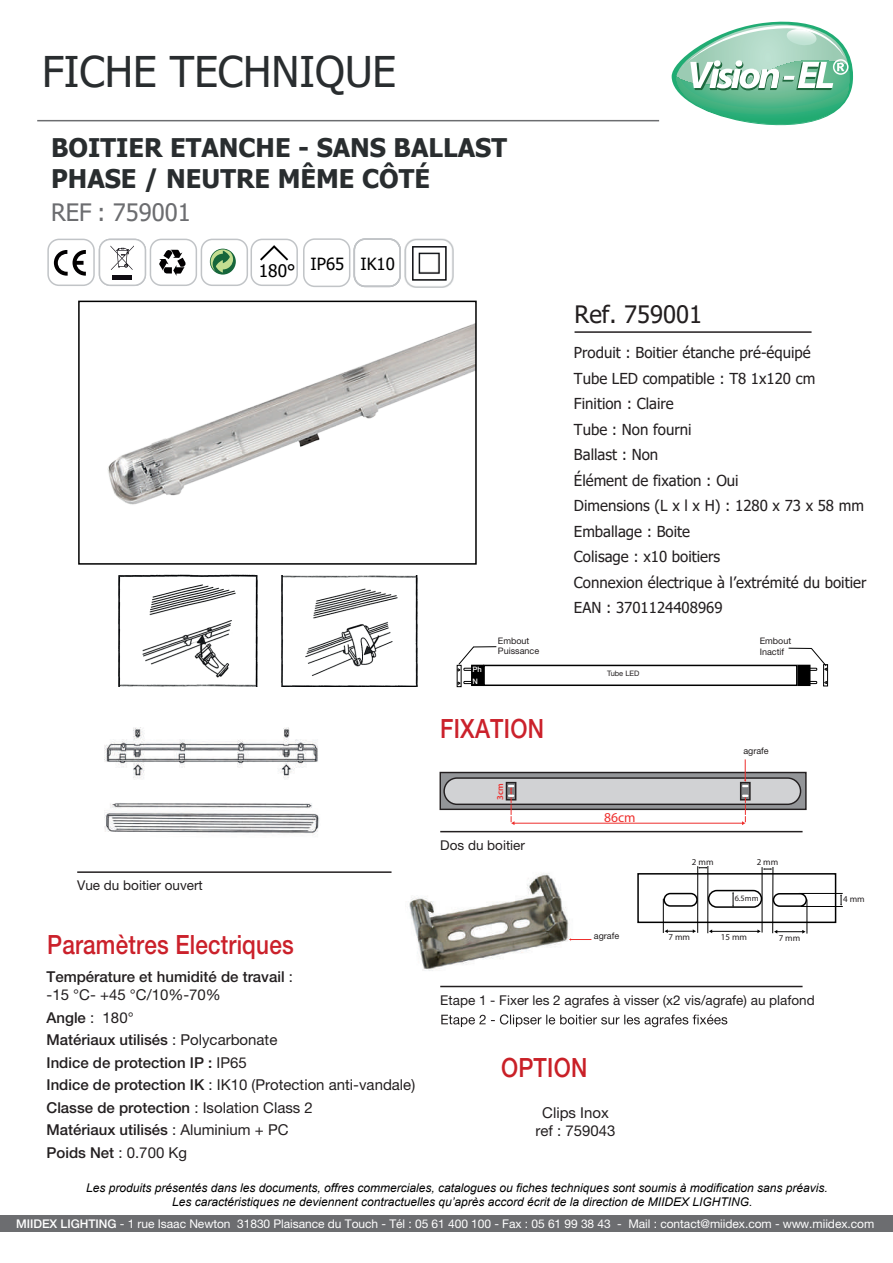
<style>
.page{position:relative;width:893px;height:1263px;background:#fff}
.page>*{position:absolute;margin:0;border:0;box-sizing:border-box;transform-origin:0 0}
.t1{font:42.3px "Tahoma";color:#292d2f}
.t2{font:500 26.55px "Helvetica Neue LT Std";letter-spacing:.01em;color:#cb212b;scale:.85 1}
.t3{font:500 26.55px "Helvetica Neue LT Std";letter-spacing:.01em;color:#c92027;scale:.85 1}
.t4{font:700 25.65px/30.6px "Tahoma";color:#292d2f}
.t5{font:24px "Tahoma";color:#6c6d70}
.t6{font:24px "Tahoma";color:#231f20}
.t7{font:16.8px "Tahoma";color:#000}
.t8{font:15.15px/25.5px "Tahoma";color:#231f20}
.t9{font:500 15px/22.5px "Helvetica Neue LT Std";color:#231f20}
.t10{font:15px/18px "Helvetica Neue LT Std";color:#231f20;text-align:center}
.t11{font:13.65px "Myriad Pro";color:#ee2f2d}
.t12{font:13.5px "Helvetica Neue LT Std";color:#231f20}
.t13{font:italic 12px "Arial";color:#000001}
.t14{font:12px "Helvetica Neue LT Std";letter-spacing:-.005em;color:#fff}
.t15{font:9px/10.8px "Helvetica Neue LT Std";color:#231f20}
.t16{font:9px "Myriad Pro";color:#231f20}
.t17{font:600 9px "Myriad Pro";color:#ee2f2d}
.t18{font:8.25px "Myriad Pro";color:#231f20}
.t19{font:7.5px "Helvetica Neue LT Std";color:#231f20}
.t20{font:500 7.5px/12px "Helvetica Neue LT Std";color:#fff}
.s1{font-size:17.25px}
.s2{font-weight:400}
.s3{font-weight:400;font-size:15.15px}
.s4{font-weight:500}
</style>
<div class="page">
<div style="left:0;top:1215px;width:893px;height:16px;background:#6c6d70"></div>
<hr style="left:37px;top:120px;width:622px;height:1px;background:#6c6d70">
<svg style="left:672px;top:21px;width:181px;height:105px"></svg>
<hr style="left:575px;top:331px;width:237px;height:2px;background:#231f20">
<div style="left:201px;top:239px;width:47px;height:47px;border:1px solid #c1c4c7;border-radius:11px"></div>
<div style="left:47px;top:239px;width:48px;height:47px;border:1px solid #c1c4c7;border-radius:11px"></div>
<div style="left:99px;top:239px;width:47px;height:47px;border:1px solid #c1c4c7;border-radius:11px"></div>
<div style="left:150px;top:239px;width:47px;height:47px;border:1px solid #c1c4c7;border-radius:11px"></div>
<svg style="left:54px;top:250px;width:32px;height:26px"></svg>
<svg style="left:110px;top:245px;width:24px;height:25px"></svg>
<div style="left:112px;top:275px;width:20px;height:5px;background:#0f0c12"></div>
<svg style="left:159px;top:250px;width:27px;height:26px"></svg>
<svg style="left:210px;top:249px;width:26px;height:26px"></svg>
<div style="left:250px;top:239px;width:48px;height:47px;border:1px solid #c1c4c7;border-radius:11px"></div>
<svg style="left:260px;top:245px;width:28px;height:16px"></svg>
<div style="left:303px;top:238px;width:47px;height:49px;border:1px solid #c1c4c7;border-radius:11px"></div>
<div style="left:439px;top:772px;width:368px;height:38px;background:#939598;border:1px solid #231f20"></div>
<div style="left:444px;top:778px;width:356px;height:26px;background:#d1d2d4;border-radius:13px"></div>
<div style="left:443px;top:777px;width:358px;height:28px;border:1px solid #231f20;border-radius:13px"></div>
<div style="left:506px;top:782px;width:10px;height:18px;background:#8d8f92;border:1px solid #231f20"></div>
<svg style="left:740px;top:782px;width:11px;height:18px"></svg>
<hr style="left:513px;top:823px;width:229px;height:1px;background:#ee2f2d">
<svg style="left:742px;top:759px;width:6px;height:28px"></svg>
<hr style="left:77px;top:871px;width:314px;height:2px;background:#231f20">
<hr style="left:440px;top:831px;width:362px;height:1px;background:#231f20">
<img style="left:118px;top:575px;width:140px;height:111px">
<img style="left:281px;top:576px;width:137px;height:110px">
<div style="left:354px;top:238px;width:47px;height:49px;border:1px solid #c1c4c7;border-radius:11px"></div>
<svg style="left:508px;top:785px;width:6px;height:40px"></svg>
<svg style="left:742px;top:795px;width:6px;height:30px"></svg>
<svg style="left:441px;top:1014px;width:286px;height:13px"></svg>
<hr style="left:440px;top:986px;width:362px;height:1px;background:#231f20">
<img style="left:409px;top:873px;width:160px;height:98px">
<svg style="left:569px;top:938px;width:22px;height:3px"></svg>
<img style="left:107px;top:323px;width:367px;height:182px">
<div style="left:78px;top:301px;width:399px;height:264px;border:2px solid #000"></div>
<img style="left:104px;top:727px;width:215px;height:108px">
<div style="left:483px;top:665px;width:314px;height:21px;border:2px solid #000"></div>
<div style="left:471px;top:665px;width:13px;height:21px;background:#000;border:2px solid #000"></div>
<div style="left:797px;top:665px;width:13px;height:21px;background:#000;border:2px solid #000"></div>
<svg style="left:808px;top:681px;width:9px;height:3px"></svg>
<div style="left:823px;top:664px;width:5px;height:22px;border:1px solid #000"></div>
<svg style="left:789px;top:647px;width:38px;height:24px"></svg>
<img style="left:405px;top:238px;width:49px;height:49px">
<div style="left:457px;top:665px;width:4px;height:22px;border:1px solid #000"></div>
<svg style="left:458px;top:646px;width:38px;height:25px"></svg>
<svg style="left:458px;top:681px;width:14px;height:4px"></svg>
<div style="left:637px;top:873px;width:199px;height:50px;background:#fff;border:2px solid #000"></div>
<div style="left:663px;top:893px;width:35px;height:14px;border:2px solid #000;border-radius:6px"></div>
<div style="left:708px;top:890px;width:54px;height:18px;border:2px solid #000;border-radius:8px"></div>
<div style="left:773px;top:893px;width:34px;height:14px;border:2px solid #000;border-radius:6px"></div>
<hr style="left:663px;top:899px;width:1px;height:34px;background:#000">
<hr style="left:697px;top:866px;width:1px;height:67px;background:#000">
<hr style="left:708px;top:866px;width:1px;height:67px;background:#000">
<hr style="left:762px;top:867px;width:1px;height:65px;background:#000">
<hr style="left:772px;top:867px;width:1px;height:66px;background:#000">
<hr style="left:807px;top:899px;width:1px;height:34px;background:#000">
<svg style="left:665px;top:929px;width:31px;height:4px"></svg>
<hr style="left:712px;top:931px;width:46px;height:1px;background:#000">
<svg style="left:757px;top:929px;width:4px;height:4px"></svg>
<svg style="left:774px;top:930px;width:31px;height:3px"></svg>
<hr style="left:799px;top:893px;width:44px;height:1px;background:#000">
<hr style="left:801px;top:906px;width:42px;height:1px;background:#000">
<svg style="left:840px;top:894px;width:2px;height:12px"></svg>
<svg style="left:732px;top:892px;width:2px;height:15px"></svg>
<svg style="left:698px;top:867px;width:9px;height:2px"></svg>
<svg style="left:763px;top:868px;width:9px;height:2px"></svg>
<h1 class="t1" style="left:42px;top:43px;width:356px">FICHE TECHNIQUE</h1>
<h3 class="t4" style="left:51px;top:134px;width:457px">BOITIER ETANCHE - SANS BALLAST<br>PHASE / NEUTRE MÊME CÔTÉ</h3>
<h3 class="t5" style="left:51px;top:196px;width:141px">REF : 759001</h3>
<p class="t12" style="left:77px;top:877px;width:127px">Vue du boitier ouvert</p>
<p class="t7" style="left:259px;top:253px;width:138px"><span class="s1">180°</span> IP65 IK10</p>
<h3 class="t6" style="left:575px;top:299px;width:129px">Ref. 759001</h3>
<p class="t8" style="left:574px;top:341px;width:294px">Produit : Boitier étanche pré-équipé<br>Tube LED compatible : T8 1x120 cm<br>Finition : Claire<br>Tube : Non fourni<br>Ballast : Non<br>Élément de fixation : Oui<br>Dimensions (L x l x H) : 1280 x 73 x 58 mm<br>Emballage : Boite<br>Colisage : x10 boitiers<br>Connexion électrique à l’extrémité du boitier<br>EAN : 3701124408969</p>
<p class="t15" style="left:498px;top:635px;width:43px">Embout<br>Puissance</p>
<p class="t15" style="left:760px;top:635px;width:33px">Embout<br>Inactif</p>
<p class="t20" style="left:472px;top:663px;width:11px">Ph<br>N</p>
<p class="t19" style="left:607px;top:669px;width:34px">Tube LED</p>
<h2 class="t2" style="left:440px;top:712px;width:123px">FIXATION</h2>
<p class="t17" style="left:494px;top:800px;width:18px;rotate:-90deg">3cm</p>
<p class="t12" style="left:440px;top:837px;width:86px">Dos du boitier</p>
<p class="t11" style="left:604px;top:809px;width:33px">86cm</p>
<p class="t15" style="left:743px;top:746px;width:27px">agrafe</p>
<p class="t16" style="left:692px;top:856px;width:23px">2 mm</p>
<p class="t16" style="left:757px;top:856px;width:23px">2 mm</p>
<p class="t18" style="left:735px;top:893px;width:25px">6.5mm</p>
<p class="t16" style="left:843px;top:893px;width:23px">4 mm</p>
<p class="t15" style="left:594px;top:930px;width:27px">agrafe</p>
<h2 class="t2" style="left:47px;top:929px;width:292px">Paramètres Electriques</h2>
<p class="t16" style="left:668px;top:932px;width:23px">7 mm</p>
<p class="t16" style="left:721px;top:931px;width:28px">15 mm</p>
<p class="t16" style="left:779px;top:932px;width:23px">7 mm</p>
<p class="t9" style="left:46px;top:968px;width:248px;line-height:18px">Température et humidité de travail <span class="s2">: -15 °C- +45 °C/10%-70%</span></p>
<p class="t9" style="left:46px;top:1006px;width:370px">Angle <span class="s2">: 180°<br></span>Matériaux utilisés <span class="s2">: Polycarbonate<br></span>Indice de protection IP : <span class="s2">IP65<br></span>Indice de protection IK <span class="s2">: IK10 (Protection anti-vandale)<br></span>Classe de protection <span class="s2">: Isolation Class 2<br></span>Matériaux utilisés <span class="s2">: Aluminium + PC<br></span>Poids Net <span class="s2">:</span> <span class="s3">0.700</span> <span class="s2">Kg</span></p>
<p class="t12" style="left:440px;top:992px;width:376px">Etape 1 - Fixer les 2 agrafes à visser (x2 vis/agrafe) au plafond</p>
<h2 class="t3" style="left:501px;top:1052px;width:103px">OPTION</h2>
<p class="t10" style="left:536px;top:1104px;width:81px">Clips Inox ref : 759043</p>
<p class="t13" style="left:86px;top:1180px;width:743px">Les produits présentés dans les documents, offres commerciales, catalogues ou fiches techniques sont soumis à modification sans préavis.</p>
<p class="t13" style="left:172px;top:1194px;width:582px">Les caractéristiques ne deviennent contractuelles qu’après accord écrit de la direction de MIIDEX LIGHTING.</p>
<p class="t14" style="left:16px;top:1216px;width:859px"><span class="s4">MIIDEX LIGHTING</span> - 1 rue Isaac Newton 31830 Plaisance du Touch - Tél : 05 61 400 100 - Fax : 05 61 99 38 43 - Mail : contact@miidex.com - www.miidex.com</p>
</div>
